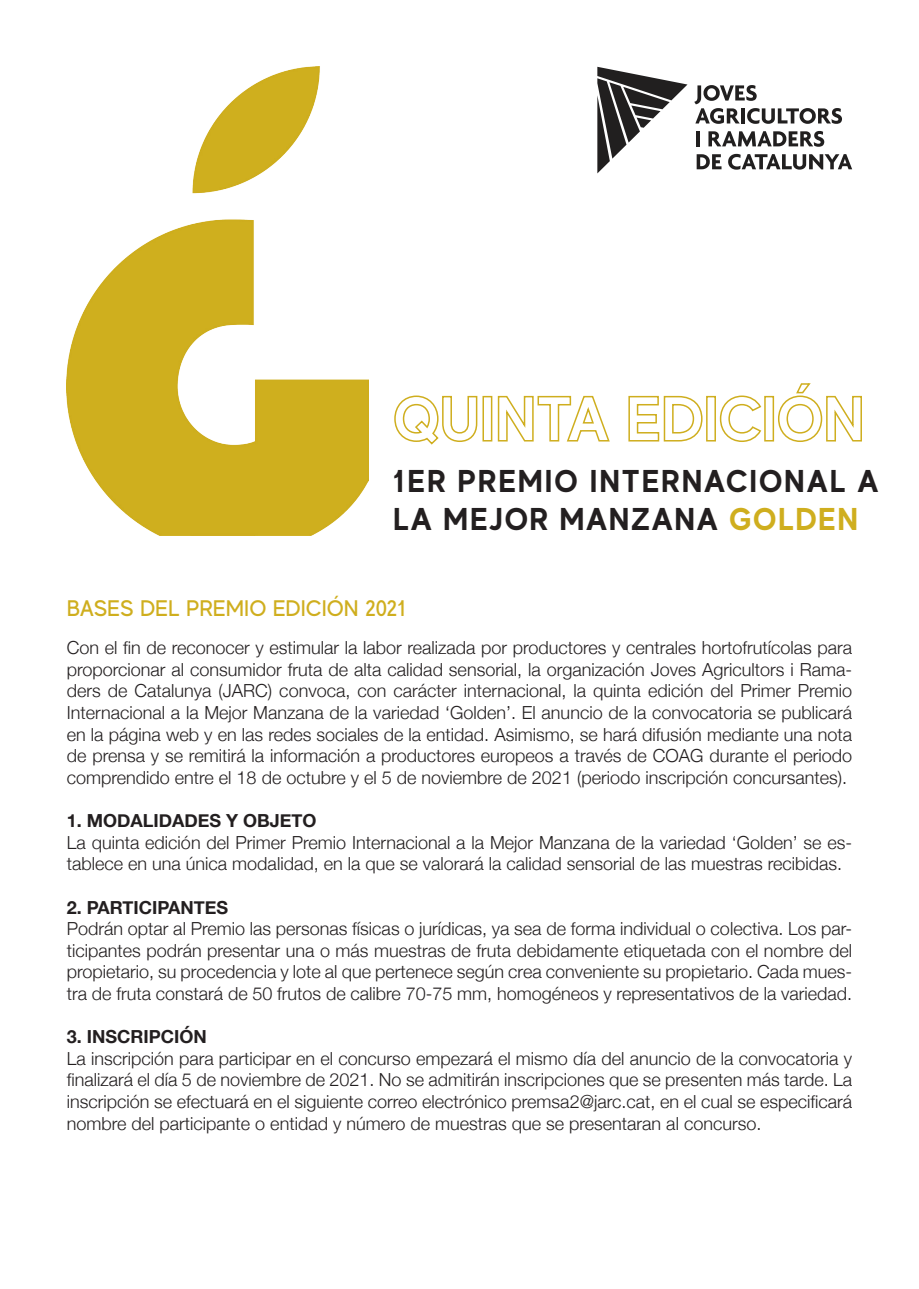
<style>
.page{position:relative;width:919px;height:1289px;background:#fff}
.page>*{position:absolute;margin:0;border:0;box-sizing:border-box;transform-origin:0 0}
.t1{font:700 31.5px "MADE Evolve Sans";letter-spacing:.06em;color:#231f20}
.t2{font:500 22.5px "MADE Evolve Sans";color:#cfae1e}
.t3{font:300 18px/21.6px "Helvetica Neue";color:#231f20;text-align:justify}
.t4{font:700 18px "Helvetica Neue";color:#231f20}
.s1{color:#cfae1e}
</style>
<div class="page">
<svg style="left:394px;top:395px;width:84px;height:50px"></svg>
<div style="left:482px;top:396px;width:10px;height:45px;border:2px solid #cfae1e"></div>
<svg style="left:497px;top:395px;width:113px;height:47px"></svg>
<svg style="left:628px;top:395px;width:75px;height:47px"></svg>
<div style="left:706px;top:396px;width:10px;height:45px;border:2px solid #cfae1e"></div>
<svg style="left:719px;top:395px;width:43px;height:47px"></svg>
<div style="left:764px;top:396px;width:10px;height:45px;border:2px solid #cfae1e"></div>
<svg style="left:778px;top:383px;width:84px;height:59px"></svg>
<img style="left:67px;top:67px;width:301px;height:469px">
<svg style="left:597px;top:67px;width:90px;height:106px"></svg>
<svg style="left:694px;top:85px;width:148px;height:39px"></svg>
<hr style="left:696px;top:131px;width:4px;height:15px;background:#211f1f">
<svg style="left:708px;top:131px;width:116px;height:16px"></svg>
<svg style="left:696px;top:154px;width:25px;height:15px"></svg>
<svg style="left:728px;top:154px;width:124px;height:16px"></svg>
<p class="t1" style="left:393px;top:461px;width:487px">1ER PREMIO INTERNACIONAL A</p>
<p class="t1" style="left:393px;top:499px;width:466px">LA MEJOR MANZANA <span class="s1">GOLDEN</span></p>
<p class="t2" style="left:67px;top:594px;width:341px">BASES DEL PREMIO EDICIÓN 2021</p>
<p class="t3" style="left:67px;top:635px;width:786px">Con el fin de reconocer y estimular la labor realizada por productores y centrales hortofrutícolas para proporcionar al consumidor fruta de alta calidad sensorial, la organización Joves Agricultors i Rama&shy;ders de Catalunya (JARC) convoca, con carácter internacional, la quinta edición del Primer Premio Internacional a la Mejor Manzana de la variedad ‘Golden’. El anuncio de la convocatoria se publicará en la página web y en las redes sociales de la entidad. Asimismo, se hará difusión mediante una nota de prensa y se remitirá la información a productores europeos a través de COAG durante el periodo comprendido entre el 18 de octubre y el 5 de noviembre de 2021 (periodo inscripción concursantes).</p>
<p class="t4" style="left:67px;top:806px;width:251px">1. MODALIDADES Y OBJETO</p>
<p class="t3" style="left:67px;top:830px;width:786px">La quinta edición del Primer Premio Internacional a la Mejor Manzana de la variedad ‘Golden’ se es&shy;tablece en una única modalidad, en la que se valorará la calidad sensorial de las muestras recibidas.</p>
<p class="t4" style="left:67px;top:893px;width:163px">2. PARTICIPANTES</p>
<p class="t3" style="left:67px;top:916px;width:786px">Podrán optar al Premio las personas físicas o jurídicas, ya sea de forma individual o colectiva. Los par&shy;ticipantes podrán presentar una o más muestras de fruta debidamente etiquetada con el nombre del propietario, su procedencia y lote al que pertenece según crea conveniente su propietario. Cada mues&shy;tra de fruta constará de 50 frutos de calibre 70-75 mm, homogéneos y representativos de la variedad.</p>
<p class="t4" style="left:67px;top:1022px;width:141px">3. INSCRIPCIÓN</p>
<p class="t3" style="left:67px;top:1046px;width:786px">La inscripción para participar en el concurso empezará el mismo día del anuncio de la convocatoria y finalizará el día 5 de noviembre de 2021. No se admitirán inscripciones que se presenten más tarde. La inscripción se efectuará en el siguiente correo electrónico premsa2@jarc.cat, en el cual se especificará nombre del participante o entidad y número de muestras que se presentaran al concurso.</p>
</div>
